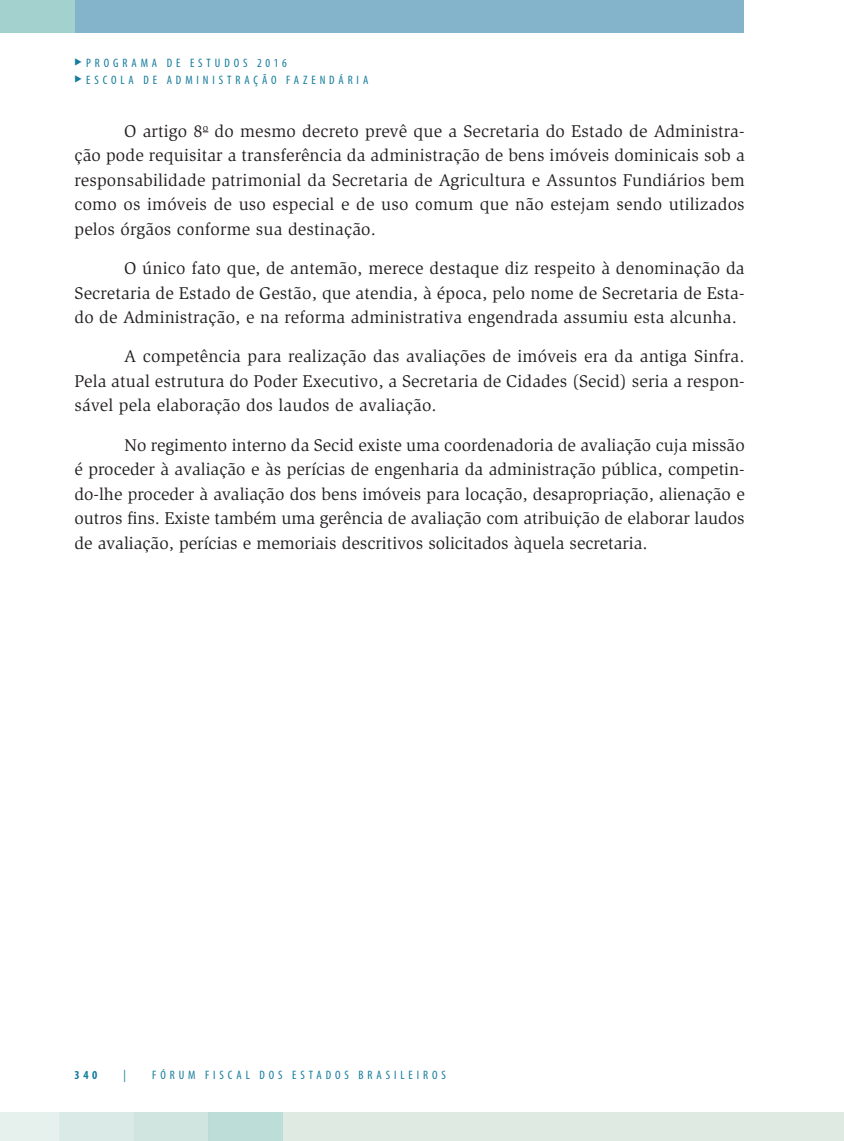
<style>
.page{position:relative;width:844px;height:1141px;background:#fff}
.page>*{position:absolute;margin:0;border:0;box-sizing:border-box;transform-origin:0 0}
.t1{font:17.5px/24.5px "Slimbach Std";letter-spacing:.01em;color:#231f20;text-align:justify}
.t2{font:condensed 12.25px "Myriad Pro";letter-spacing:.32em;color:#147c9c}
.t3{font:700 condensed 12.25px "Myriad Pro";color:#147c9c}
</style>
<div class="page">
<div style="left:0;top:1112px;width:843px;height:29px;background:#dfeae2"></div>
<div style="left:0;top:1112px;width:60px;height:29px;background:#e6f0ec"></div>
<div style="left:60px;top:1112px;width:74px;height:29px;background:#d8ebe9"></div>
<div style="left:134px;top:1112px;width:74px;height:29px;background:#d0e5e0"></div>
<div style="left:208px;top:1112px;width:75px;height:29px;background:#bdddd8"></div>
<svg style="left:843px;top:1112px;width:1px;height:29px"></svg>
<div style="left:53px;top:0;width:690px;height:33px;background:#84b4cb"></div>
<div style="left:0;top:0;width:74px;height:33px;background:#a3d2ce"></div>
<p class="t2" style="left:74px;top:55px;width:214px">◆ PROGRAMA DE ESTUDOS 2016</p>
<p class="t2" style="left:74px;top:73px;width:295px">◆ ESCOLA DE ADMINISTRAÇÃO FAZENDÁRIA</p>
<p class="t1" style="left:74px;top:119px;width:671px;text-indent:50px">O artigo 8<sup>o</sup> do mesmo decreto prevê que a Secretaria do Estado de Administra&shy;ção pode requisitar a transferência da administração de bens imóveis dominicais sob a responsabilidade patrimonial da Secretaria de Agricultura e Assuntos Fundiários bem como os imóveis de uso especial e de uso comum que não estejam sendo utilizados pelos órgãos conforme sua destinação.</p>
<p class="t1" style="left:74px;top:256px;width:671px;text-indent:50px">O único fato que, de antemão, merece destaque diz respeito à denominação da Secretaria de Estado de Gestão, que atendia, à época, pelo nome de Secretaria de Esta&shy;do de Administração, e na reforma administrativa engendrada assumiu esta alcunha.</p>
<p class="t1" style="left:74px;top:344px;width:671px;text-indent:50px">A competência para realização das avaliações de imóveis era da antiga Sinfra.<br>Pela atual estrutura do Poder Executivo, a Secretaria de Cidades (Secid) seria a respon&shy;sável pela elaboração dos laudos de avaliação.</p>
<p class="t1" style="left:74px;top:433px;width:671px;text-indent:50px">No regimento interno da Secid existe uma coordenadoria de avaliação cuja missão é proceder à avaliação e às perícias de engenharia da administração pública, competin&shy;do-lhe proceder à avaliação dos bens imóveis para locação, desapropriação, alienação e outros fins. Existe também uma gerência de avaliação com atribuição de elaborar laudos de avaliação, perícias e memoriais descritivos solicitados àquela secretaria.</p>
<p class="t3" style="left:74px;top:1067px;width:25px">340</p>
<p class="t2" style="left:123px;top:1067px;width:4px">|</p>
<p class="t2" style="left:152px;top:1067px;width:295px">FÓRUM FISCAL DOS ESTADOS BRASILEIROS</p>
</div>
